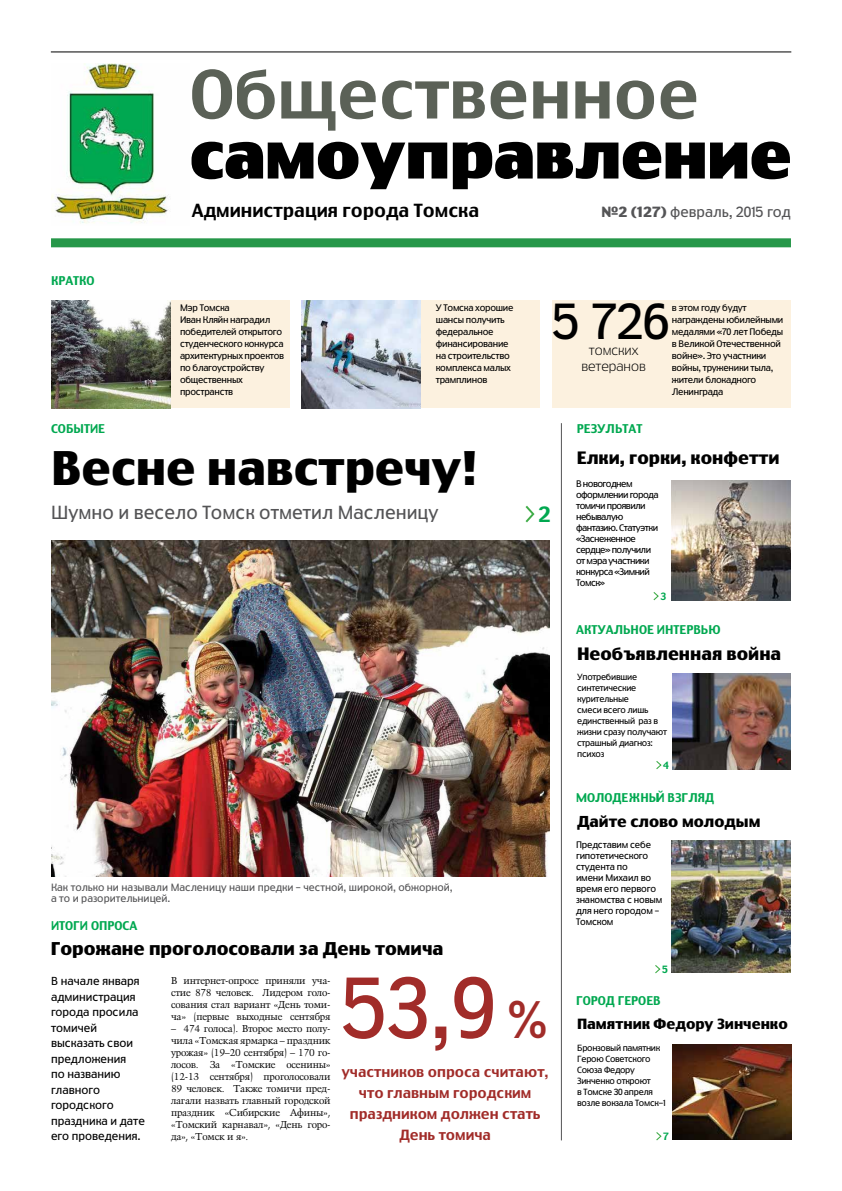
<style>
.page{position:relative;width:842px;height:1191px;background:#fff}
.page>*{position:absolute;margin:0;border:0;box-sizing:border-box;transform-origin:0 0}
.t1{font:82px "Truth CYR";color:#a12c29}
.t2{font:500 66px "Truth CYR";color:#5b6157}
.t3{font:900 64px "Truth CYR";letter-spacing:.005em;color:#000}
.t4{font:48px "Truth CYR";color:#000}
.t5{font:700 46px "Truth CYR";color:#000}
.t6{font:500 21px "Truth CYR";color:#01a850}
.t7{font:18px "Truth CYR";color:#545456}
.t8{font:500 18px "Truth CYR";color:#000}
.t9{font:700 17.5px "Truth CYR";color:#000}
.t10{font:700 17px "Truth CYR";color:#000}
.t11{font:700 15px "Truth CYR";color:#000}
.t12{font:500 14px/21px "Truth CYR";color:#a12c29;text-align:center}
.t13{font:14px "Truth CYR";color:#545456}
.t14{font:700 14px "Truth CYR";color:#000}
.t15{font:300 13px/16px "Truth CYR";color:#000;text-align:center}
.t16{font:500 12px "Truth CYR";color:#01a850}
.t17{font:11px/15.5px "Truth CYR";color:#000}
.t18{font:10px/12px "Kuenstler 480 BT";letter-spacing:-.02em;color:#000;text-align:justify}
.t19{font:10px/11px "Truth CYR";color:#545456}
.t20{font:500 10px "Truth CYR";color:#01a850}
.t21{font:9px/12px "Truth CYR";letter-spacing:-.03em;color:#000}
.t22{font:9px/11px "Truth CYR";letter-spacing:-.06em;color:#000}
.t23{font:8.5px/11px "Truth CYR";letter-spacing:-.03em;color:#000}
.s1{font-weight:700}
.s2{font-size:50px}
</style>
<div class="page">
<hr style="left:51px;top:51px;width:740px;height:1px;background:#000">
<div style="left:51px;top:238px;width:740px;height:9px;background:#269749"></div>
<img style="left:51px;top:63px;width:117px;height:160px">
<img style="left:51px;top:540px;width:498px;height:336px">
<div style="left:52px;top:300px;width:238px;height:108px;background:#fcf1df"></div>
<svg style="left:525px;top:506px;width:10px;height:17px"></svg>
<hr style="left:561px;top:423px;width:1px;height:717px;background:#545456">
<img style="left:672px;top:480px;width:119px;height:120px">
<svg style="left:653px;top:592px;width:6px;height:9px"></svg>
<img style="left:673px;top:673px;width:118px;height:96px">
<svg style="left:656px;top:761px;width:6px;height:8px"></svg>
<img style="left:672px;top:840px;width:119px;height:132px">
<svg style="left:655px;top:965px;width:6px;height:9px"></svg>
<svg style="left:656px;top:1132px;width:6px;height:9px"></svg>
<img style="left:51px;top:300px;width:119px;height:108px">
<div style="left:552px;top:300px;width:239px;height:108px;background:#fcf1df"></div>
<div style="left:302px;top:300px;width:238px;height:108px;background:#fcf1df"></div>
<img style="left:302px;top:300px;width:119px;height:108px">
<img style="left:672px;top:1044px;width:119px;height:96px">
<h3 class="t16" style="left:51px;top:273px;width:44px">кратко</h3>
<h2 class="t2" style="left:190px;top:55px;width:511px">Общественное</h2>
<h3 class="t3" style="left:190px;top:117px;width:603px">самоуправление</h3>
<h3 class="t8" style="left:192px;top:200px;width:289px">Администрация города Томска</h3>
<h3 class="t13" style="left:602px;top:203px;width:191px"><span class="s1">№2 (127)</span> февраль, 2015 год</h3>
<p class="t21" style="left:180px;top:302px;width:106px">Мэр Томска<br>Иван Кляйн наградил победителей открытого студенческого конкурса архитектурных проектов по благоустройству общественных пространств</p>
<h3 class="t4" style="left:552px;top:292px;width:118px">5 726</h3>
<p class="t21" style="left:672px;top:302px;width:113px">в этом году будут награждены юбилейными медалями «70 лет Победы в Великой Отечественной войне». Это участники войны, труженики тыла, жители блокадного<br>Ленинграда</p>
<p class="t21" style="left:436px;top:302px;width:79px">У Томска хорошие шансы получить федеральное финансирование на строительство комплекса малых трамплинов</p>
<h3 class="t15" style="left:581px;top:342px;width:66px">томских ветеранов</h3>
<h3 class="t16" style="left:51px;top:421px;width:56px">собы тие</h3>
<h3 class="t5" style="left:51px;top:441px;width:428px">Весне навстречу!</h3>
<h3 class="t7" style="left:51px;top:502px;width:389px">Шумно и весело Томск отметил Масленицу</h3>
<h3 class="t6" style="left:539px;top:502px;width:14px">2</h3>
<p class="t19" style="left:51px;top:881px;width:403px">Как только ни называли Масленицу наши предки – честной, широкой, обжорной, а то и разорительницей.</p>
<h3 class="t16" style="left:51px;top:918px;width:87px">Итоги опроса</h3>
<h3 class="t9" style="left:51px;top:938px;width:394px">Горожане проголосовали за День томича</h3>
<p class="t18" style="left:171px;top:975px;width:161px">В интернет-опросе приняли уча&shy;стие 878 человек. Лидером голо&shy;сования стал вариант «День томи&shy;ча» (первые выходные сентября</p>
<p class="t18" style="left:171px;top:1023px;width:161px">– 474 голоса). Второе место полу&shy;чила «Томская ярмарка – праздник урожая» (19–20 сентября) – 170 го&shy;лосов. За «Томские осенины» (12-13 сентября) проголосовали 89 человек. Также томичи пред&shy;лагали назвать главный городской праздник «Сибирские Афины», «Томский карнавал», «День горо&shy;да», «Томск и я».</p>
<h1 class="t1" style="left:341px;top:959px;width:209px">53,9 <span class="s2">%</span></h1>
<h3 class="t12" style="left:342px;top:1061px;width:208px">участников опроса считают, что главным городским праздником должен стать<br>День томича</h3>
<p class="t17" style="left:51px;top:973px;width:95px">В начале января администрация города просила томичей высказать свои предложения<br>по названию главного городского праздника и дате его проведения.</p>
<h3 class="t16" style="left:577px;top:421px;width:54px">результат</h3>
<h3 class="t10" style="left:577px;top:447px;width:204px">Елки, горки, конфетти</h3>
<p class="t22" style="left:576px;top:478px;width:84px">В новогоднем оформлении города томичи проявили небывалую фантазию. Статуэтки «Заснеженное сердце» получили от мэра участники конкурса «Зимний<br>Томск»</p>
<p class="t20" style="left:660px;top:590px;width:7px">3</p>
<h3 class="t16" style="left:576px;top:622px;width:146px">актуальное интервью</h3>
<p class="t23" style="left:577px;top:671px;width:91px">Употребившие синтетические курительные<br>смеси всего лишь единственный раз в жизни сразу получают страшный диагноз: психоз</p>
<p class="t20" style="left:663px;top:759px;width:7px">4</p>
<h3 class="t10" style="left:577px;top:644px;width:206px">Необъявленная война</h3>
<h3 class="t16" style="left:576px;top:790px;width:139px">Молодежный взгляд</h3>
<p class="t21" style="left:576px;top:838px;width:88px;line-height:11px">Представим себе гипотетического студента по<br>имени Михаил во время его первого знакомства с новым для него городом –<br>Томском</p>
<h3 class="t11" style="left:577px;top:812px;width:185px">Дайте слово молодым</h3>
<p class="t20" style="left:662px;top:963px;width:7px">5</p>
<h3 class="t16" style="left:576px;top:993px;width:86px">Город героев</h3>
<p class="t23" style="left:577px;top:1042px;width:90px">Бронзовый памятник<br>Герою Советского<br>Союза Федору<br>Зинченко откроют<br>в Томске 30 апреля возле вокзала Томск-1</p>
<p class="t20" style="left:663px;top:1130px;width:7px">7</p>
<h3 class="t14" style="left:577px;top:1015px;width:212px">Памятник Федору Зинченко</h3>
</div>
